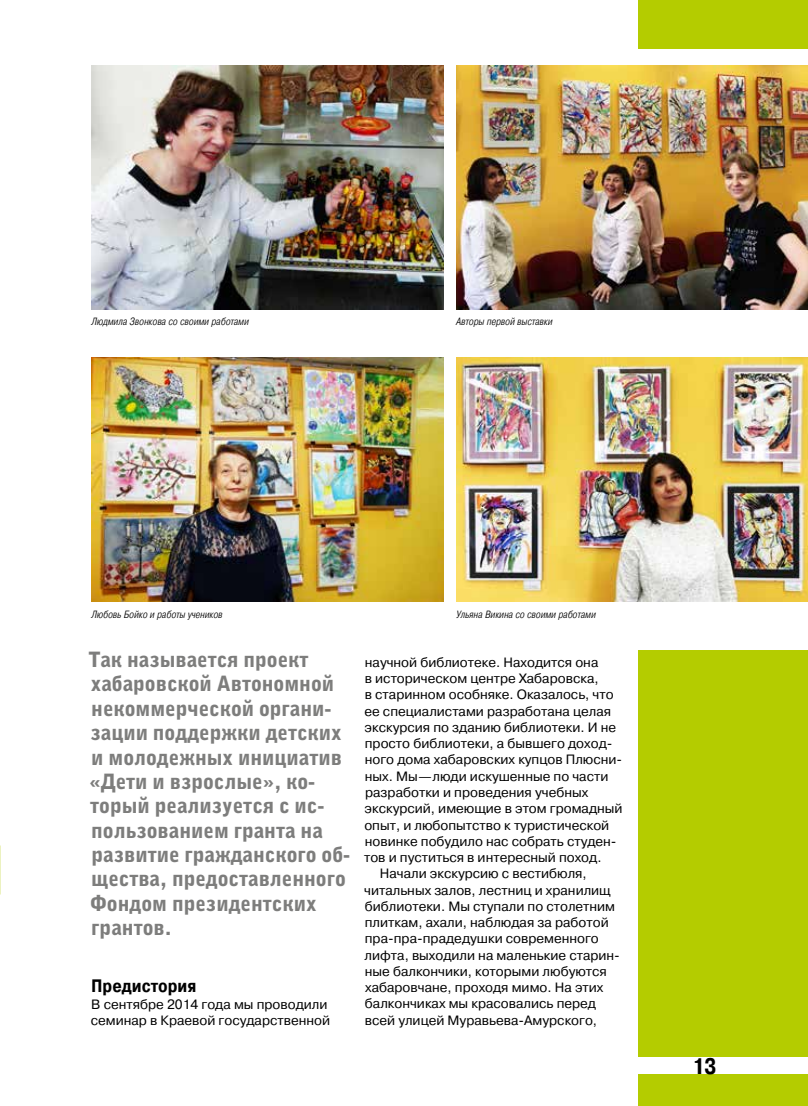
<style>
.page{position:relative;width:808px;height:1106px;background:#fff}
.page>*{position:absolute;margin:0;border:0;box-sizing:border-box;transform-origin:0 0}
.t1{font:700 22.5px "Pragmatica Cond";color:#000}
.t2{font:900 21px/24.5px "Bell Gothic C";color:#7d7d7c}
.t3{font:700 18px "Pragmatica Cond";color:#000}
.t4{font:13.5px/16.2px "Pragmatica";color:#000}
.t5{font:italic 300 10.5px "Pragmatica Cond";color:#000}
</style>
<div class="page">
<div style="left:638px;top:0;width:170px;height:49px;background:#b4cc00"></div>
<div style="left:638px;top:650px;width:170px;height:456px;background:#b4cc00"></div>
<img style="left:91px;top:358px;width:352px;height:244px">
<img style="left:456px;top:358px;width:352px;height:244px">
<img style="left:91px;top:65px;width:352px;height:244px">
<img style="left:456px;top:65px;width:352px;height:244px">
<div style="left:625px;top:1057px;width:183px;height:16px;background:#fff"></div>
<p class="t5" style="left:91px;top:315px;width:159px">Людмила Звонкова со своими работами</p>
<p class="t5" style="left:456px;top:315px;width:98px">Авторы первой выставки</p>
<p class="t5" style="left:91px;top:608px;width:133px">Любовь Бойко и работы учеников</p>
<p class="t5" style="left:456px;top:608px;width:141px">Ульяна Викина со своими работами</p>
<p class="t2" style="left:89px;top:647px;width:263px">Так называется проект хабаровской Автономной некоммерческой органи&shy;зации поддержки детских и молодежных инициатив «Дети и взрослые», ко&shy;торый реализуется с ис&shy;пользованием гранта на развитие гражданского об&shy;щества, предоставленного<br>Фондом президентских грантов.</p>
<h3 class="t3" style="left:91px;top:975px;width:107px">Предистория</h3>
<p class="t4" style="left:91px;top:996px;width:241px">В сентябре 2014 года мы проводили семинар в Краевой государственной</p>
<p class="t4" style="left:365px;top:654px;width:235px">научной библиотеке. Находится она</p>
<p class="t4" style="left:365px;top:670px;width:235px">в историческом центре Хабаровска,</p>
<p class="t4" style="left:365px;top:687px;width:250px">в старинном особняке. Оказалось, что</p>
<p class="t4" style="left:364px;top:703px;width:248px">ее специалистами разработана целая</p>
<p class="t4" style="left:365px;top:719px;width:253px">экскурсия по зданию библиотеки. И не</p>
<p class="t4" style="left:365px;top:735px;width:249px">просто библиотеки, а бывшего доход-</p>
<p class="t4" style="left:365px;top:752px;width:259px">ного дома хабаровских купцов Плюсни-</p>
<p class="t4" style="left:365px;top:768px;width:245px">ных. Мы—люди искушенные по части</p>
<p class="t4" style="left:365px;top:784px;width:225px">разработки и проведения учебных</p>
<p class="t4" style="left:365px;top:801px;width:259px">экскурсий, имеющие в этом громадный</p>
<p class="t4" style="left:364px;top:817px;width:246px">опыт, и любопытство к туристической</p>
<p class="t4" style="left:365px;top:833px;width:253px">новинке побудило нас собрать студен-</p>
<p class="t4" style="left:364px;top:849px;width:239px">тов и пуститься в интересный поход.</p>
<p class="t4" style="left:380px;top:866px;width:208px">Начали экскурсию с вестибюля,</p>
<p class="t4" style="left:364px;top:882px;width:248px">читальных залов, лестниц и хранилищ</p>
<p class="t4" style="left:365px;top:898px;width:252px">библиотеки. Мы ступали по столетним</p>
<p class="t4" style="left:365px;top:914px;width:245px">плиткам, ахали, наблюдая за работой</p>
<p class="t4" style="left:365px;top:931px;width:236px">пра-пра-прадедушки современного</p>
<p class="t4" style="left:365px;top:947px;width:257px">лифта, выходили на маленькие старин-</p>
<p class="t4" style="left:365px;top:963px;width:244px">ные балкончики, которыми любуются</p>
<p class="t4" style="left:365px;top:979px;width:240px">хабаровчане, проходя мимо. На этих</p>
<p class="t4" style="left:365px;top:996px;width:233px">балкончиках мы красовались перед</p>
<p class="t4" style="left:365px;top:1012px;width:234px">всей улицей Муравьева-Амурского,</p>
<h1 class="t1" style="left:693px;top:1052px;width:25px">13</h1>
</div>
